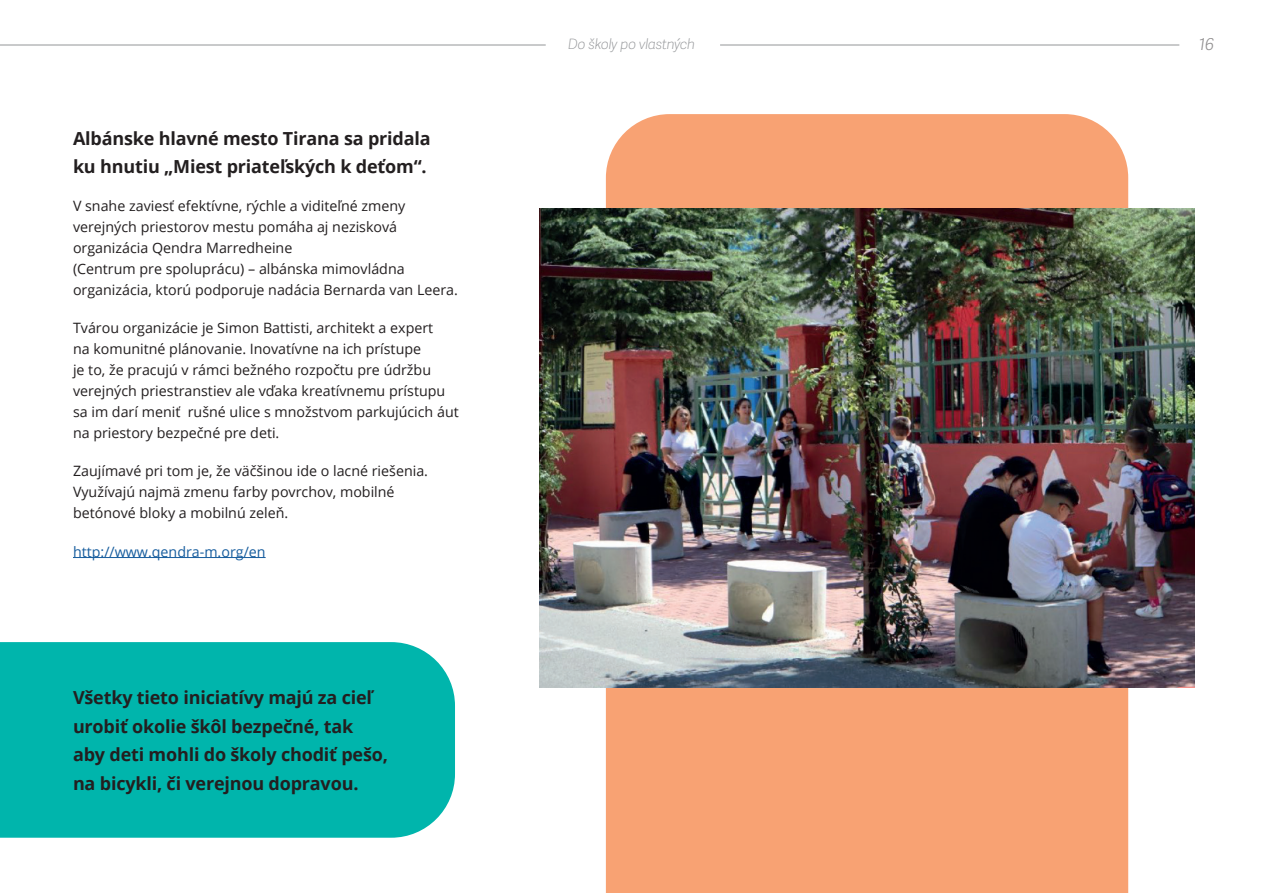
<style>
.page{position:relative;width:1263px;height:893px;background:#fff}
.page>*{position:absolute;margin:0;border:0;box-sizing:border-box;transform-origin:0 0}
.Zvyrazeny{font:700 18px/28.5px "Open Sans";letter-spacing:-.01em;color:#231f20}
.t1{font:italic 300 16.5px "Adelle Sans";color:#231f20}
.t2{font:14.25px/21px "Open Sans";color:#231f20}
.t3{font:14.25px "Open Sans";color:#175d9e}
.t4{font:italic 100 14.25px "Adelle Sans";letter-spacing:-.03em;color:#939598}
</style>
<div class="page">
<hr style="left:0;top:45px;width:546px;height:1px;background:#939598">
<hr style="left:720px;top:45px;width:459px;height:1px;background:#939598">
<div style="left:0;top:642px;width:455px;height:196px;background:#00b5ac"></div>
<div style="left:606px;top:114px;width:522px;height:779px;background:#f8a273"></div>
<img style="left:539px;top:208px;width:656px;height:479px">
<hr style="left:73px;top:557px;width:193px;height:1px;background:#175d9e">
<p class="Zvyrazeny" style="left:73px;top:124px;width:359px">Albánske hlavné mesto Tirana sa pridala ku hnutiu „Miest priateľských k deťom“.</p>
<p class="t2" style="left:73px;top:195px;width:386px">V snahe zaviesť efektívne, rýchle a viditeľné zmeny verejných priestorov mestu pomáha aj nezisková organizácia Qendra Marredheine<br>(Centrum pre spoluprácu) – albánska mimovládna organizácia, ktorú podporuje nadácia Bernarda van Leera.</p>
<p class="t2" style="left:73px;top:317px;width:387px">Tvárou organizácie je Simon Battisti, architekt a expert<br>na komunitné plánovanie. Inovatívne na ich prístupe<br>je to, že pracujú v rámci bežného rozpočtu pre údržbu verejných priestranstiev ale vďaka kreatívnemu prístupu sa im darí meniť rušné ulice s množstvom parkujúcich áut na priestory bezpečné pre deti.</p>
<p class="t2" style="left:73px;top:460px;width:357px">Zaujímavé pri tom je, že väčšinou ide o lacné riešenia.<br>Využívajú najmä zmenu farby povrchov, mobilné betónové bloky a mobilnú zeleň.</p>
<p class="t3" style="left:73px;top:542px;width:194px">http://www.qendra-m.org/en</p>
<p class="Zvyrazeny" style="left:73px;top:683px;width:317px">Všetky tieto iniciatívy majú za cieľ urobiť okolie škôl bezpečné, tak aby deti mohli do školy chodiť pešo, na bicykli, či verejnou dopravou.</p>
<p class="t4" style="left:568px;top:36px;width:129px">Do školy po vlastných</p>
<p class="t1" style="left:1198px;top:35px;width:17px">16</p>
</div>
